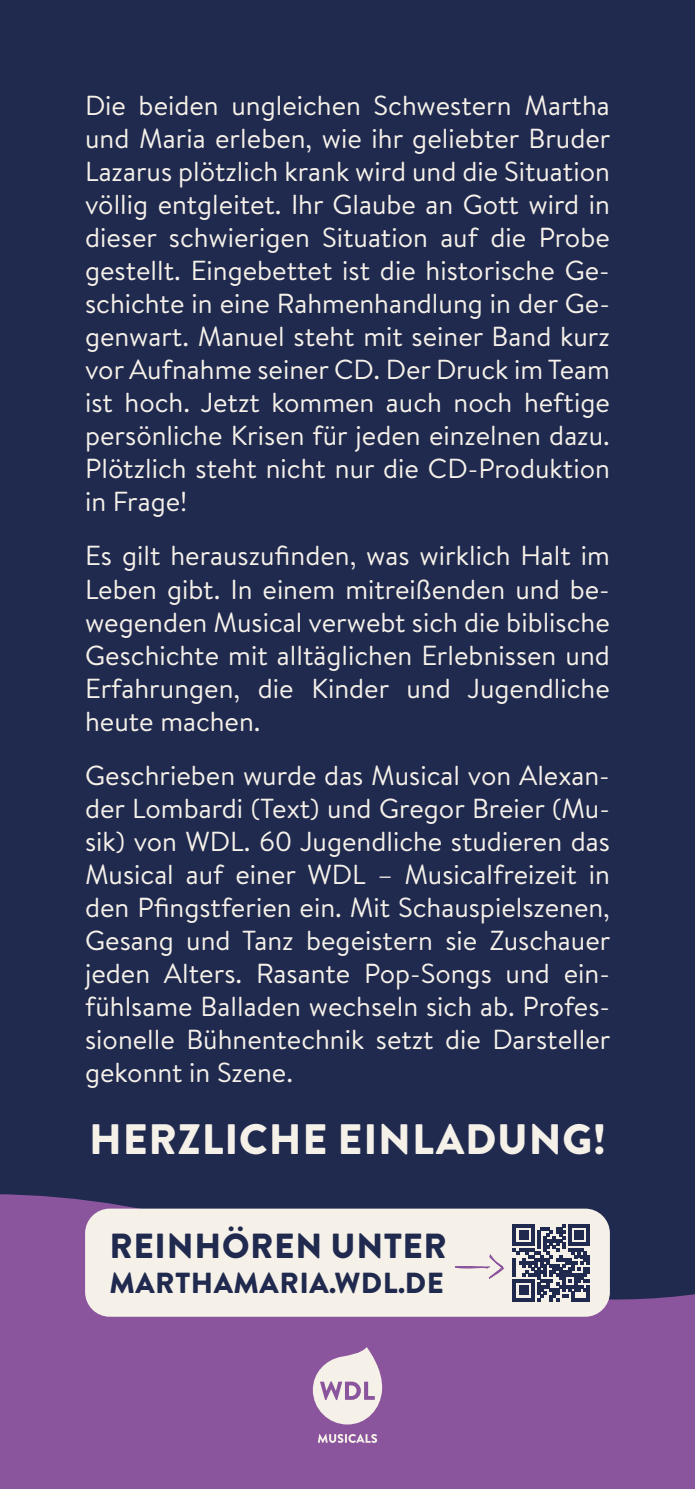
<style>
.page{position:relative;width:695px;height:1489px;background:#fff}
.page>*{position:absolute;margin:0;border:0;box-sizing:border-box;transform-origin:0 0}
.t1{font:900 42.5px "Brandon Grotesque";letter-spacing:.02em;color:#f5f1e9}
.t2{font:900 34.75px "Brandon Grotesque";letter-spacing:.02em;color:#20294e}
.t3{font:900 29px "Brandon Grotesque";letter-spacing:.02em;color:#20294e}
.t4{font:27.5px/33px "Brandon Text";color:#f5f1e9;text-align:justify}
</style>
<div class="page">
<div style="left:0;top:0;width:694px;height:1488px;background:#20294e"></div>
<svg style="left:0;top:1194px;width:694px;height:294px;fill:#8b559d"></svg>
<div style="left:85px;top:1208px;width:524px;height:108px;background:#f5f1e9;border-radius:25px"></div>
<svg style="left:513px;top:1224px;width:76px;height:76px"></svg>
<svg style="left:455px;top:1254px;width:50px;height:25px"></svg>
<svg style="left:313px;top:1346px;width:70px;height:78px"></svg>
<svg style="left:318px;top:1433px;width:59px;height:9px"></svg>
<p class="t4" style="left:85px;top:88px;width:527px">Die beiden ungleichen Schwestern Martha und Maria erleben, wie ihr geliebter Bruder Lazarus plötzlich krank wird und die Situation völlig entgleitet. Ihr Glaube an Gott wird in dieser schwierigen Situation auf die Probe gestellt. Eingebettet ist die historische Ge&shy;schichte in eine Rahmenhandlung in der Ge&shy;genwart. Manuel steht mit seiner Band kurz vor Aufnahme seiner CD. Der Druck im Team ist hoch. Jetzt kommen auch noch heftige persönliche Krisen für jeden einzelnen dazu.<br>Plötzlich steht nicht nur die CD-Produktion in Frage!</p>
<p class="t4" style="left:85px;top:538px;width:526px">Es gilt herauszufinden, was wirklich Halt im Leben gibt. In einem mitreißenden und be&shy;wegenden Musical verwebt sich die biblische Geschichte mit alltäglichen Erlebnissen und Erfahrungen, die Kinder und Jugendliche heute machen.</p>
<p class="t4" style="left:85px;top:757px;width:527px">Geschrieben wurde das Musical von Alexan&shy;der Lombardi (Text) und Gregor Breier (Mu&shy;sik) von WDL. 60 Jugendliche studieren das Musical auf einer WDL – Musicalfreizeit in den Pfingstferien ein. Mit Schauspielszenen, Gesang und Tanz begeistern sie Zuschauer jeden Alters. Rasante Pop-Songs und ein&shy;fühlsame Balladen wechseln sich ab. Profes&shy;sionelle Bühnentechnik setzt die Darsteller gekonnt in Szene.</p>
<h1 class="t1" style="left:89px;top:1109px;width:518px">HERZLICHE EINLADUNG!</h1>
<p class="t2" style="left:109px;top:1221px;width:339px">REINHÖREN UNTER</p>
<p class="t3" style="left:109px;top:1262px;width:336px">MARTHAMARIA.WDL.DE</p>
</div>
